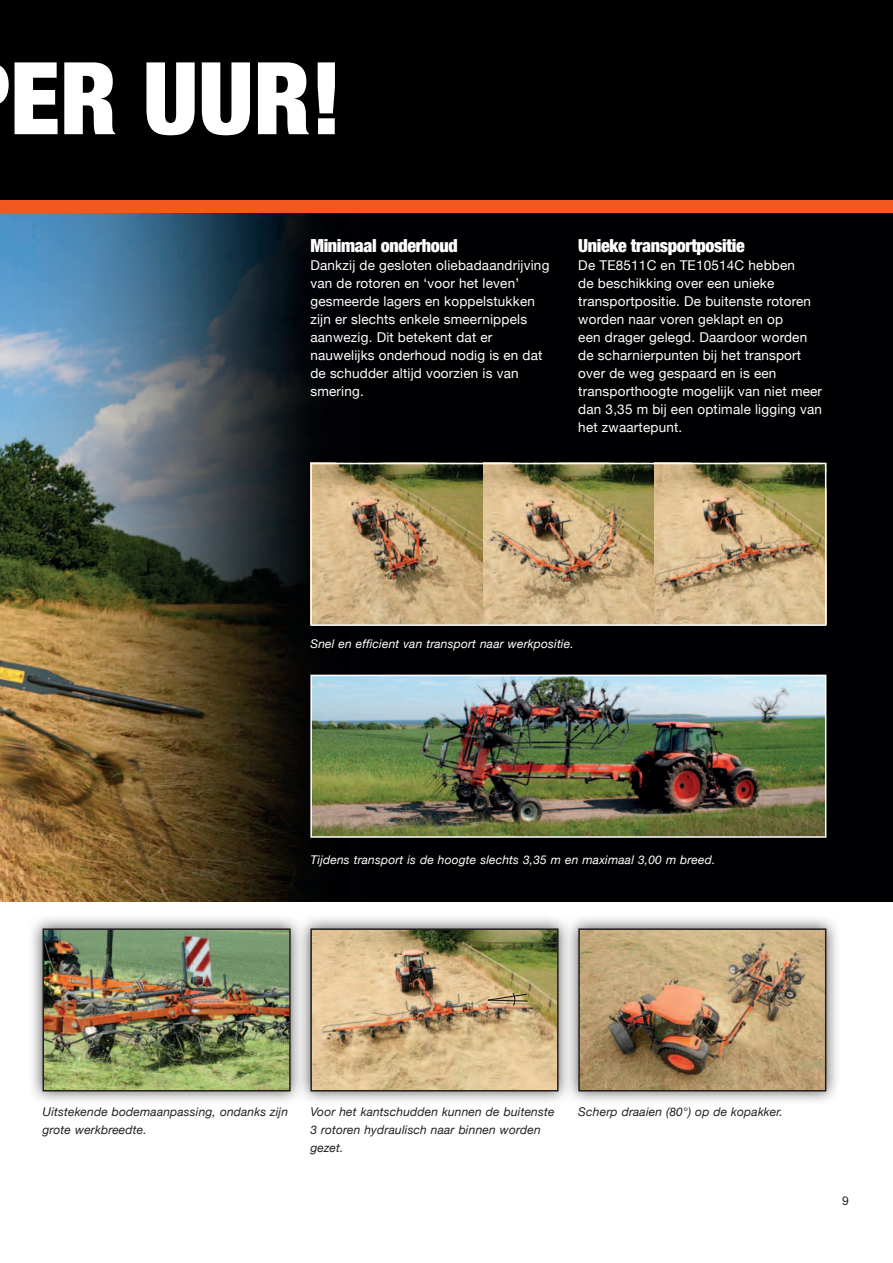
<style>
.page{position:relative;width:893px;height:1263px;background:#fff}
.page>*{position:absolute;margin:0;border:0;box-sizing:border-box;transform-origin:0 0}
.t1{font:900 condensed 100.5px "Helvetica Neue";color:#fff}
.t2{font:900 condensed 18px "Helvetica Neue";letter-spacing:-.02em;color:#fff}
.t3{font:13.5px/18px "Helvetica Neue";letter-spacing:.015em;color:#fff}
.t4{font:italic 12px/18px "Helvetica Neue";letter-spacing:.015em;color:#231f20}
.t5{font:italic 12px "Helvetica Neue";letter-spacing:.015em;color:#fff}
.t6{font:12px "Arial";color:#231f20}
</style>
<div class="page">
<img style="left:0;top:213px;width:893px;height:688px">
<div style="left:0;top:0;width:893px;height:200px;background:#000001"></div>
<div style="left:0;top:200px;width:893px;height:13px;background:#f15921"></div>
<img style="left:313px;top:678px;width:510px;height:157px">
<div style="left:310px;top:675px;width:516px;height:163px;border:2px solid #fff"></div>
<div style="left:28px;top:914px;width:277px;height:192px;background:#231f20;opacity:.75"></div>
<img style="left:46px;top:931px;width:242px;height:157px">
<div style="left:43px;top:928px;width:248px;height:163px;border:2px solid #231f20"></div>
<div style="left:564px;top:914px;width:276px;height:192px;background:#231f20;opacity:.75"></div>
<img style="left:581px;top:931px;width:242px;height:157px">
<div style="left:578px;top:928px;width:248px;height:163px;border:2px solid #231f20"></div>
<img style="left:313px;top:466px;width:510px;height:157px">
<div style="left:310px;top:463px;width:516px;height:163px;border:2px solid #fff"></div>
<div style="left:296px;top:914px;width:277px;height:192px;background:#231f20;opacity:.75"></div>
<img style="left:313px;top:931px;width:243px;height:157px">
<div style="left:310px;top:928px;width:249px;height:163px;border:2px solid #231f20"></div>
<svg style="left:487px;top:991px;width:42px;height:16px"></svg>
<h1 class="t1" style="left:-43px;top:36px;width:53px">er</h1>
<h1 class="t1" style="left:143px;top:36px;width:200px">uur!</h1>
<h2 class="t2" style="left:310px;top:235px;width:149px">Minimaal onderhoud</h2>
<p class="t3" style="left:310px;top:256px;width:241px">Dankzij de gesloten oliebadaandrijving van de rotoren en ‘voor het leven’ gesmeerde lagers en koppelstukken zijn er slechts enkele smeernippels aanwezig. Dit betekent dat er nauwelijks onderhoud nodig is en dat de schudder altijd voorzien is van smering.</p>
<h2 class="t2" style="left:578px;top:235px;width:168px">Unieke transportpositie</h2>
<p class="t3" style="left:578px;top:256px;width:245px">De TE8511C en TE10514C hebben<br>de beschikking over een unieke transportpositie. De buitenste rotoren worden naar voren geklapt en op<br>een drager gelegd. Daardoor worden de scharnierpunten bij het transport over de weg gespaard en is een transporthoogte mogelijk van niet meer dan 3,35 m bij een optimale ligging van het zwaartepunt.</p>
<p class="t5" style="left:310px;top:637px;width:265px">Snel en efficient van transport naar werkpositie.</p>
<p class="t5" style="left:310px;top:853px;width:406px">Tijdens transport is de hoogte slechts 3,35 m en maximaal 3,00 m breed.</p>
<p class="t4" style="left:43px;top:1103px;width:247px">Uitstekende bodemaanpassing, ondanks zijn grote werkbreedte.</p>
<p class="t4" style="left:310px;top:1103px;width:246px">Voor het kantschudden kunnen de buitenste<br>3 rotoren hydraulisch naar binnen worden gezet.</p>
<p class="t4" style="left:578px;top:1103px;width:206px">Scherp draaien (80°) op de kopakker.</p>
<p class="t6" style="left:842px;top:1194px;width:8px">9</p>
</div>
